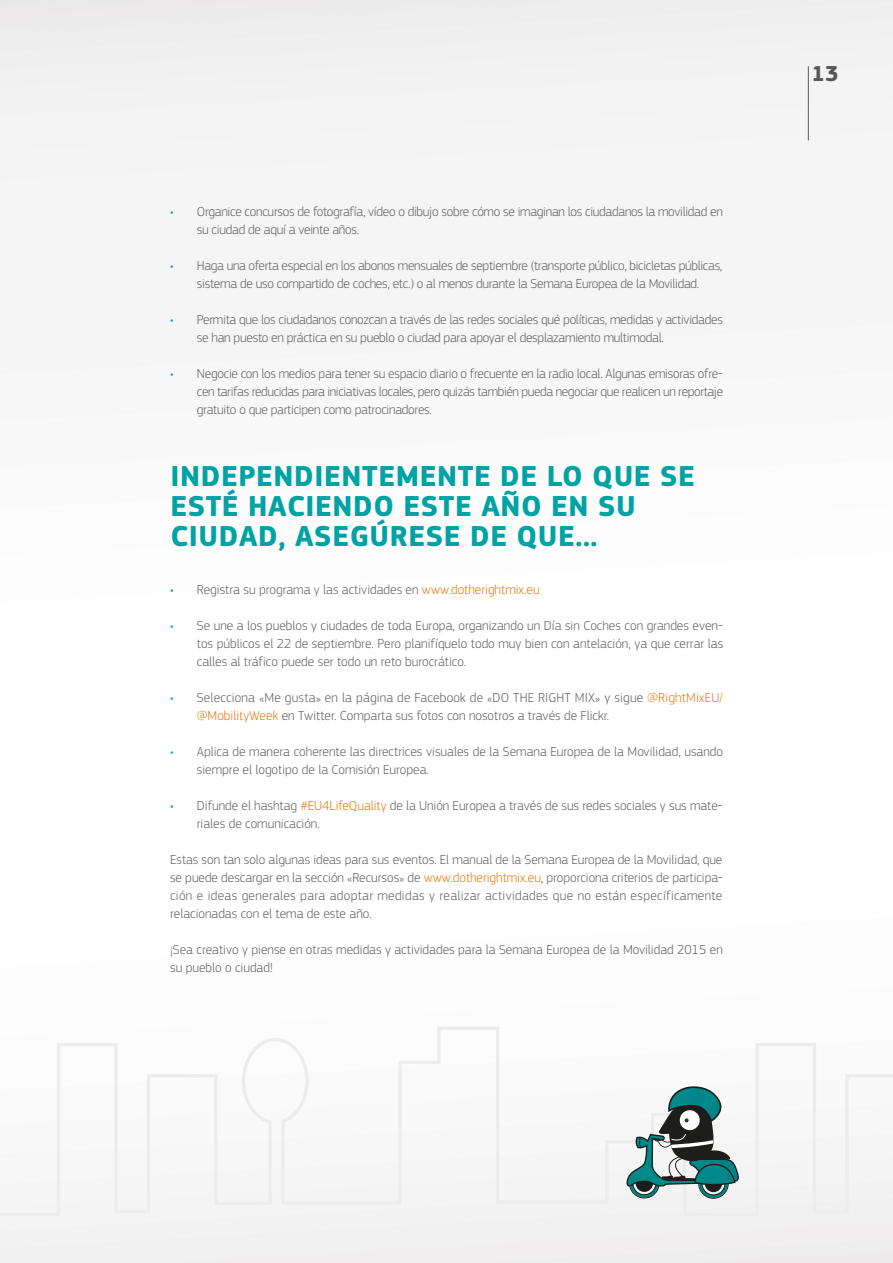
<style>
.page{position:relative;width:893px;height:1263px;background:#fff}
.page>*{position:absolute;margin:0;border:0;box-sizing:border-box;transform-origin:0 0}
.t1{font:700 30px/30px "EC Square Sans Pro";letter-spacing:.02em;color:#00a3a3}
.t2{font:700 22.5px "EC Square Sans Pro";color:#575756}
.t3{font:300 13.5px/18px "EC Square Sans Pro";color:#646463}
.t4{font:300 13.5px/18px "EC Square Sans Pro";letter-spacing:-.02em;color:#646463}
.s1{color:#00a3a3}
.s2{color:#e67a14}
</style>
<div class="page">
<svg style="left:310px;top:1027px;width:583px;height:191px"></svg>
<svg style="left:0;top:1038px;width:310px;height:180px"></svg>
<img style="left:699px;top:1189px;width:29px;height:9px">
<div style="left:698px;top:1168px;width:31px;height:30px;border:1px solid #1d1d1b;border-radius:50%"></div>
<div style="left:702px;top:1171px;width:23px;height:24px;border:1px solid #1d1d1b;border-radius:50%"></div>
<div style="left:705px;top:1175px;width:17px;height:17px;background:#1d1d1b;border-radius:50%"></div>
<img style="left:630px;top:1189px;width:29px;height:8px">
<div style="left:629px;top:1168px;width:30px;height:30px;border:1px solid #1d1d1b;border-radius:50%"></div>
<div style="left:632px;top:1171px;width:24px;height:24px;border:1px solid #1d1d1b;border-radius:50%"></div>
<div style="left:636px;top:1174px;width:17px;height:18px;background:#1d1d1b;border-radius:50%"></div>
<svg style="left:626px;top:1085px;width:114px;height:104px"></svg>
<hr style="left:808px;top:66px;width:1px;height:74px;background:#575756">
<p class="t4" style="left:197px;top:202px;width:527px;text-indent:-27px"><span class="s1">•</span> Organice concursos de fotografía, vídeo o dibujo sobre cómo se imaginan los ciudadanos la movilidad en su ciudad de aquí a veinte años.</p>
<p class="t4" style="left:170px;top:256px;width:554px;text-align:center"><span class="s1">•</span> Haga una oferta especial en los abonos mensuales de septiembre (transporte público, bicicletas públicas, sistema de uso compartido de coches, etc.) o al menos durante la Semana Europea de la Movilidad.</p>
<p class="t4" style="left:197px;top:310px;width:528px;text-indent:-27px"><span class="s1">•</span> Permita que los ciudadanos conozcan a través de las redes sociales qué políticas, medidas y actividades se han puesto en práctica en su pueblo o ciudad para apoyar el desplazamiento multimodal.</p>
<p class="t3" style="left:197px;top:364px;width:528px;text-align:justify;text-indent:-27px"><span class="s1">•</span> Negocie con los medios para tener su espacio diario o frecuente en la radio local. Algunas emisoras ofre&shy;cen tarifas reducidas para iniciativas locales, pero quizás también pueda negociar que realicen un reportaje gratuito o que participen como patrocinadores.</p>
<h1 class="t1" style="left:170px;top:462px;width:526px">INDEPENDIENTEMENTE DE LO QUE SE<br>ESTÉ HACIENDO ESTE AÑO EN SU<br>CIUDAD, ASEGÚRESE DE QUE...</h1>
<p class="t3" style="left:170px;top:580px;width:371px"><span class="s1">•</span> Registra su programa y las actividades en <span class="s2">www.dotherightmix.eu</span></p>
<p class="t3" style="left:197px;top:616px;width:528px;text-align:justify;text-indent:-27px"><span class="s1">•</span> Se une a los pueblos y ciudades de toda Europa, organizando un Día sin Coches con grandes even&shy;tos públicos el 22 de septiembre. Pero planifíquelo todo muy bien con antelación, ya que cerrar las calles al tráfico puede ser todo un reto burocrático.</p>
<p class="t3" style="left:197px;top:688px;width:527px;text-indent:-27px"><span class="s1">•</span> Selecciona «Me gusta» en la página de Facebook de «DO THE RIGHT MIX» y sigue <span class="s2">@RightMixEU/ @MobilityWeek</span> en Twitter. Comparta sus fotos con nosotros a través de Flickr.</p>
<p class="t3" style="left:197px;top:742px;width:528px;text-indent:-27px"><span class="s1">•</span> Aplica de manera coherente las directrices visuales de la Semana Europea de la Movilidad, usando siempre el logotipo de la Comisión Europea.</p>
<p class="t3" style="left:197px;top:796px;width:527px;text-indent:-27px"><span class="s1">•</span> Difunde el hashtag <span class="s2">#EU4LifeQuality</span> de la Unión Europea a través de sus redes sociales y sus mate&shy;riales de comunicación.</p>
<p class="t3" style="left:170px;top:850px;width:554px;text-align:justify">Estas son tan solo algunas ideas para sus eventos. El manual de la Semana Europea de la Movilidad, que se puede descargar en la sección «Recursos» de <span class="s2">www.dotherightmix.eu</span>, proporciona criterios de participa&shy;ción e ideas generales para adoptar medidas y realizar actividades que no están específicamente relacionadas con el tema de este año.</p>
<p class="t3" style="left:170px;top:940px;width:554px">¡Sea creativo y piense en otras medidas y actividades para la Semana Europea de la Movilidad 2015 en su pueblo o ciudad!</p>
<h2 class="t2" style="left:812px;top:60px;width:28px">13</h2>
</div>
